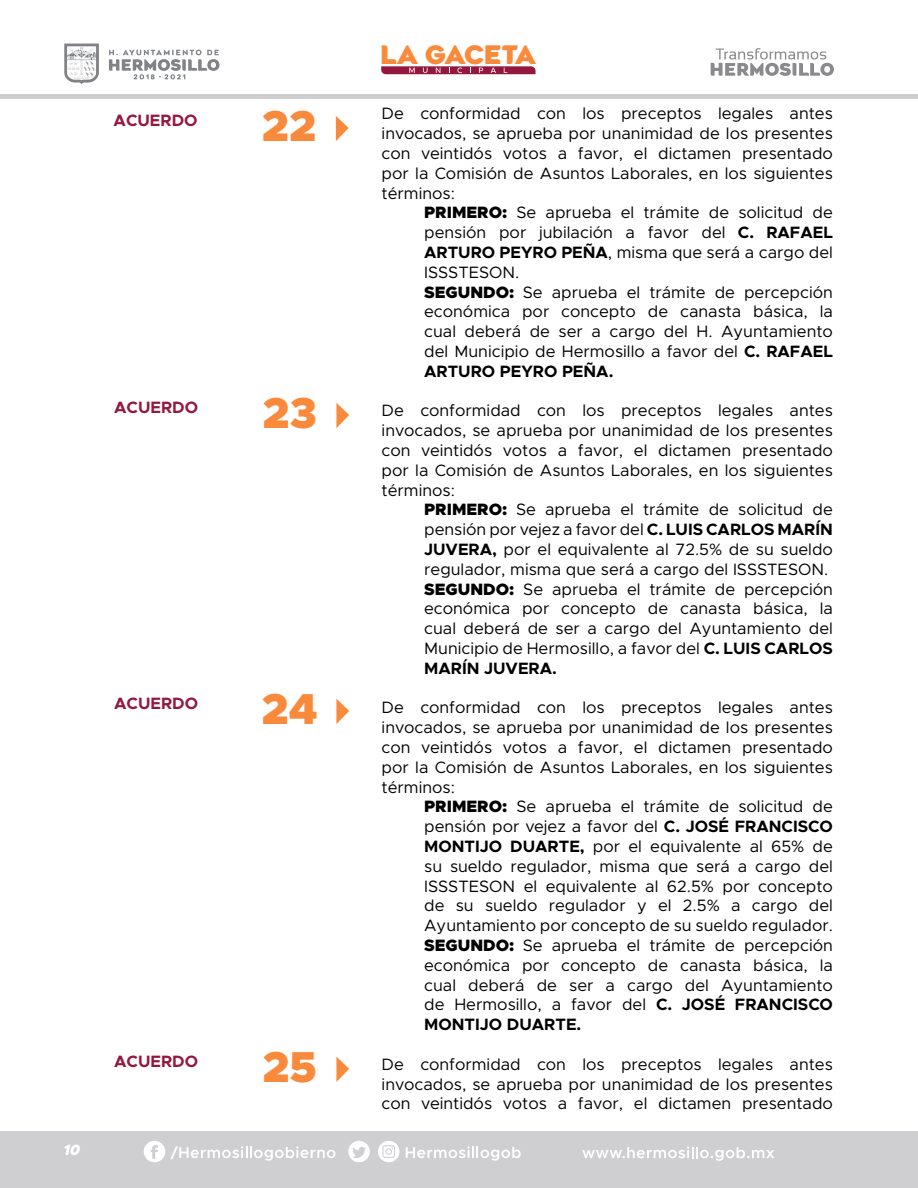
<style>
.page{position:relative;width:918px;height:1188px;background:#fff}
.page>*{position:absolute;margin:0;border:0;box-sizing:border-box;transform-origin:0 0}
.t1{font:900 43.5px "Metropolis";color:#fa8a3b}
.t2{font:900 25.35px "Agenor";letter-spacing:-.025em;color:#fa8a3b}
.t3{font:16.5px/19.8px "Metropolis";color:#000;text-align:justify}
.t4{font:700 16.5px "Metropolis";color:#94173e}
.t5{font:italic 900 15px "Metropolis";color:#fff;scale:.94 1}
.s1{font-weight:900}
.s2{font-weight:700}
</style>
<div class="page">
<div style="left:0;top:1132px;width:918px;height:56px;background:#cfcfd1"></div>
<div style="left:0;top:94px;width:918px;height:5px;background:#cfcfd1"></div>
<svg style="left:109px;top:50px;width:110px;height:29px"></svg>
<svg style="left:64px;top:44px;width:35px;height:40px"></svg>
<svg style="left:378px;top:1141px;width:21px;height:21px"></svg>
<svg style="left:348px;top:1141px;width:22px;height:21px"></svg>
<svg style="left:144px;top:1141px;width:192px;height:21px"></svg>
<svg style="left:406px;top:1146px;width:115px;height:15px"></svg>
<svg style="left:582px;top:1147px;width:192px;height:14px"></svg>
<svg style="left:381px;top:66px;width:155px;height:8px"></svg>
<svg style="left:711px;top:48px;width:123px;height:28px"></svg>
<svg style="left:336px;top:403px;width:13px;height:25px"></svg>
<svg style="left:336px;top:699px;width:13px;height:25px"></svg>
<svg style="left:336px;top:1057px;width:13px;height:25px"></svg>
<svg style="left:336px;top:116px;width:13px;height:25px"></svg>
<p class="t4" style="left:114px;top:110px;width:86px">ACUERDO</p>
<h1 class="t1" style="left:262px;top:98px;width:56px">22</h1>
<p class="t4" style="left:114px;top:397px;width:86px">ACUERDO</p>
<h1 class="t1" style="left:263px;top:385px;width:56px">23</h1>
<p class="t4" style="left:114px;top:693px;width:86px">ACUERDO</p>
<h1 class="t1" style="left:262px;top:681px;width:58px">24</h1>
<p class="t5" style="left:63px;top:1140px;width:23px">10</p>
<p class="t4" style="left:114px;top:1051px;width:86px">ACUERDO</p>
<h1 class="t1" style="left:262px;top:1039px;width:56px">25</h1>
<h2 class="t2" style="left:381px;top:38px;width:157px">LA GACETA</h2>
<p class="t3" style="left:382px;top:104px;width:453px">De conformidad con los preceptos legales antes invocados, se aprueba por unanimidad de los presentes con veintidós votos a favor, el dictamen presentado por la Comisión de Asuntos Laborales, en los siguientes términos:</p>
<p class="t3" style="left:424px;top:203px;width:410px;text-align:left"><span class="s1">PRIMERO:</span> Se aprueba el trámite de solicitud de pensión por jubilación a favor del <span class="s2">C. RAFAEL ARTURO PEYRO PEÑA</span>, misma que será a cargo del ISSSTESON.<br><span class="s1">SEGUNDO:</span> Se aprueba el trámite de percepción económica por concepto de canasta básica, la cual deberá de ser a cargo del H. Ayuntamiento del Municipio de Hermosillo a favor del <span class="s2">C. RAFAEL ARTURO PEYRO PEÑA.</span></p>
<p class="t3" style="left:382px;top:401px;width:453px">De conformidad con los preceptos legales antes invocados, se aprueba por unanimidad de los presentes con veintidós votos a favor, el dictamen presentado por la Comisión de Asuntos Laborales, en los siguientes términos:</p>
<p class="t3" style="left:424px;top:500px;width:410px;text-align:left"><span class="s1">PRIMERO:</span> Se aprueba el trámite de solicitud de pensión por vejez a favor del <span class="s2">C. LUIS CARLOS MARÍN JUVERA,</span> por el equivalente al 72.5% de su sueldo regulador, misma que será a cargo del ISSSTESON.<br><span class="s1">SEGUNDO:</span> Se aprueba el trámite de percepción económica por concepto de canasta básica, la cual deberá de ser a cargo del Ayuntamiento del Municipio de Hermosillo, a favor del <span class="s2">C. LUIS CARLOS MARÍN JUVERA.</span></p>
<p class="t3" style="left:382px;top:698px;width:453px">De conformidad con los preceptos legales antes invocados, se aprueba por unanimidad de los presentes con veintidós votos a favor, el dictamen presentado por la Comisión de Asuntos Laborales, en los siguientes términos:</p>
<p class="t3" style="left:424px;top:797px;width:410px"><span class="s1">PRIMERO:</span> Se aprueba el trámite de solicitud de pensión por vejez a favor del <span class="s2">C. JOSÉ FRANCISCO MONTIJO DUARTE,</span> por el equivalente al 65% de su sueldo regulador, misma que será a cargo del ISSSTESON el equivalente al 62.5% por concepto de su sueldo regulador y el 2.5% a cargo del Ayuntamiento por concepto de su sueldo regulador.<br><span class="s1">SEGUNDO:</span> Se aprueba el trámite de percepción económica por concepto de canasta básica, la cual deberá de ser a cargo del Ayuntamiento de Hermosillo, a favor del <span class="s2">C. JOSÉ FRANCISCO MONTIJO DUARTE.</span></p>
<p class="t3" style="left:382px;top:1054px;width:453px">De conformidad con los preceptos legales antes invocados, se aprueba por unanimidad de los presentes con veintidós votos a favor, el dictamen presentado</p>
</div>
